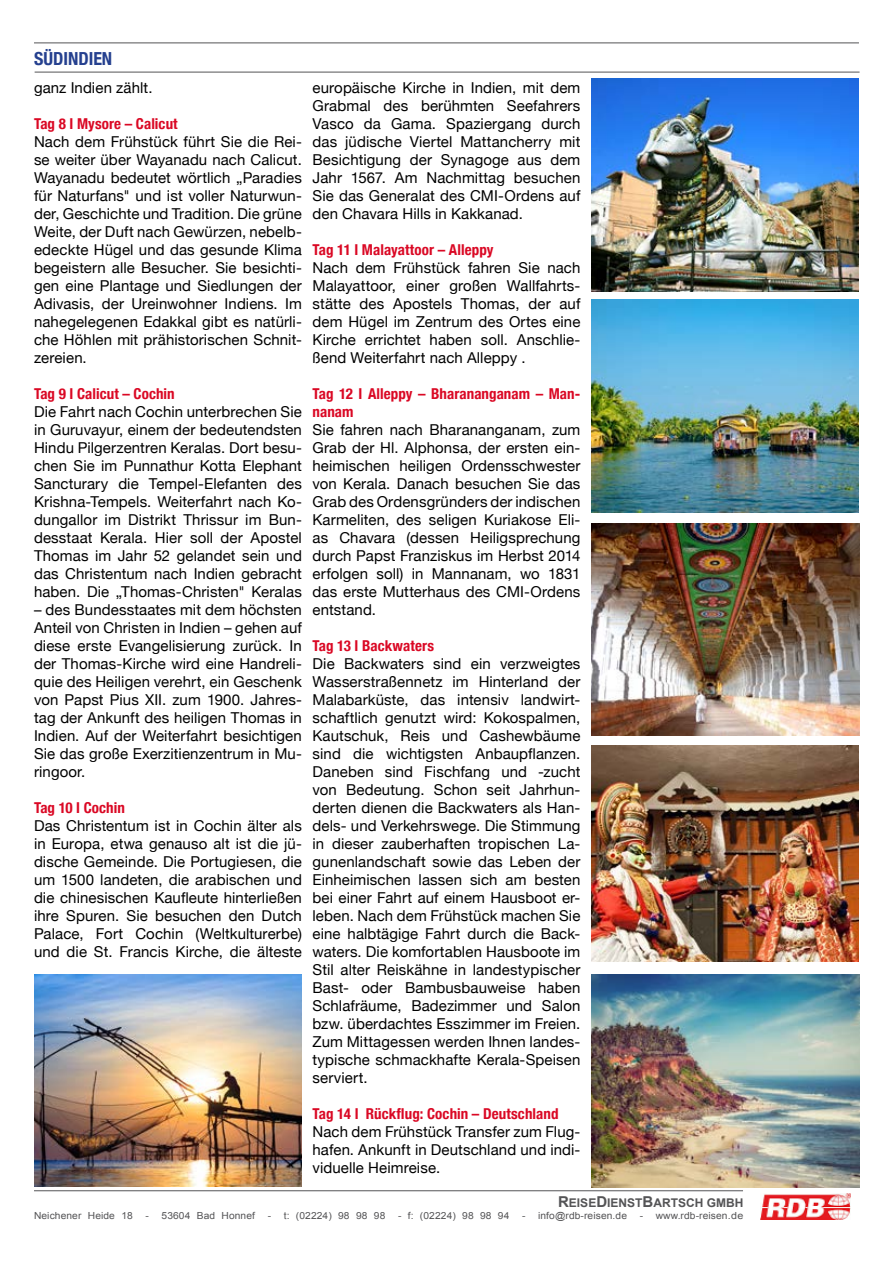
<style>
.page{position:relative;width:893px;height:1263px;background:#fff}
.page>*{position:absolute;margin:0;border:0;box-sizing:border-box;transform-origin:0 0}
.t1{font:700 condensed 18px "Helvetica Neue";color:#25408f}
.t2{font:15px/18px "Helvetica Neue";letter-spacing:.005em;color:#000;text-align:justify}
.t3{font:700 condensed 15px/18px "Helvetica Neue";letter-spacing:.005em;color:#da0824}
.t4{font:700 12px "Arial";color:#545456}
.t5{font:9.75px "Arial";letter-spacing:.01em;color:#545456;scale:1.05 1}
.s1{font-size:15px}
</style>
<div class="page">
<img style="left:761px;top:1193px;width:89px;height:26px">
<hr style="left:34px;top:1190px;width:709px;height:1px;background:#545456">
<hr style="left:34px;top:43px;width:825px;height:1px;background:#545456">
<img style="left:591px;top:79px;width:268px;height:212px">
<img style="left:591px;top:745px;width:268px;height:217px">
<img style="left:591px;top:300px;width:268px;height:212px">
<img style="left:592px;top:523px;width:267px;height:212px">
<img style="left:34px;top:974px;width:268px;height:212px">
<img style="left:592px;top:974px;width:267px;height:213px">
<hr style="left:35px;top:72px;width:824px;height:1px;background:#545456">
<p class="t1" style="left:34px;top:44px;width:80px">SÜDINDIEN</p>
<p class="t2" style="left:34px;top:79px;width:120px">ganz Indien zählt.</p>
<p class="t3" style="left:34px;top:114px;width:145px">Tag 8 I Mysore – Calicut</p>
<p class="t2" style="left:34px;top:133px;width:269px">Nach dem Frühstück führt Sie die Rei&shy;se weiter über Wayanadu nach Calicut.<br>Wayanadu bedeutet wörtlich „Paradies für Naturfans" und ist voller Naturwun&shy;der, Geschichte und Tradition. Die grüne Weite, der Duft nach Gewürzen, nebelb&shy;edeckte Hügel und das gesunde Klima begeistern alle Besucher. Sie besichti&shy;gen eine Plantage und Siedlungen der Adivasis, der Ureinwohner Indiens. Im nahegelegenen Edakkal gibt es natürli&shy;che Höhlen mit prähistorischen Schnit&shy;zereien.</p>
<p class="t3" style="left:34px;top:384px;width:142px">Tag 9 I Calicut – Cochin</p>
<p class="t2" style="left:34px;top:403px;width:269px">Die Fahrt nach Cochin unterbrechen Sie in Guruvayur, einem der bedeutendsten Hindu Pilgerzentren Keralas. Dort besu&shy;chen Sie im Punnathur Kotta Elephant Sancturary die Tempel-Elefanten des Krishna-Tempels. Weiterfahrt nach Ko&shy;dungallor im Distrikt Thrissur im Bun&shy;desstaat Kerala. Hier soll der Apostel Thomas im Jahr 52 gelandet sein und das Christentum nach Indien gebracht haben. Die „Thomas-Christen" Keralas</p>
<p class="t2" style="left:34px;top:601px;width:269px">– des Bundesstaates mit dem höchsten Anteil von Christen in Indien – gehen auf diese erste Evangelisierung zurück. In der Thomas-Kirche wird eine Handreli&shy;quie des Heiligen verehrt, ein Geschenk von Papst Pius XII. zum 1900. Jahres&shy;tag der Ankunft des heiligen Thomas in Indien. Auf der Weiterfahrt besichtigen Sie das große Exerzitienzentrum in Mu&shy;ringoor.</p>
<p class="t3" style="left:34px;top:798px;width:92px">Tag 10 I Cochin</p>
<p class="t2" style="left:34px;top:817px;width:269px">Das Christentum ist in Cochin älter als in Europa, etwa genauso alt ist die jü&shy;dische Gemeinde. Die Portugiesen, die um 1500 landeten, die arabischen und die chinesischen Kaufleute hinterließen ihre Spuren. Sie besuchen den Dutch Palace, Fort Cochin (Weltkulturerbe) und die St. Francis Kirche, die älteste</p>
<p class="t2" style="left:313px;top:79px;width:269px">europäische Kirche in Indien, mit dem Grabmal des berühmten Seefahrers Vasco da Gama. Spaziergang durch das jüdische Viertel Mattancherry mit Besichtigung der Synagoge aus dem Jahr 1567. Am Nachmittag besuchen Sie das Generalat des CMI-Ordens auf den Chavara Hills in Kakkanad.</p>
<p class="t3" style="left:313px;top:240px;width:182px">Tag 11 I Malayattoor – Alleppy</p>
<p class="t2" style="left:313px;top:259px;width:269px">Nach dem Frühstück fahren Sie nach Malayattoor, einer großen Wallfahrts&shy;stätte des Apostels Thomas, der auf dem Hügel im Zentrum des Ortes eine Kirche errichtet haben soll. Anschlie&shy;ßend Weiterfahrt nach Alleppy .</p>
<p class="t3" style="left:313px;top:384px;width:269px">Tag 12 I Alleppy – Bharananganam – Man&shy;nanam</p>
<p class="t2" style="left:313px;top:421px;width:269px">Sie fahren nach Bharananganam, zum Grab der Hl. Alphonsa, der ersten ein&shy;heimischen heiligen Ordensschwester von Kerala. Danach besuchen Sie das Grab des Ordensgründers der indischen Karmeliten, des seligen Kuriakose Eli&shy;as Chavara (dessen Heiligsprechung durch Papst Franziskus im Herbst 2014 erfolgen soll) in Mannanam, wo 1831 das erste Mutterhaus des CMI-Ordens entstand.</p>
<p class="t3" style="left:313px;top:636px;width:123px">Tag 13 I Backwaters</p>
<p class="t2" style="left:313px;top:655px;width:269px">Die Backwaters sind ein verzweigtes Wasserstraßennetz im Hinterland der Malabarküste, das intensiv landwirt&shy;schaftlich genutzt wird: Kokospalmen, Kautschuk, Reis und Cashewbäume sind die wichtigsten Anbaupflanzen.<br>Daneben sind Fischfang und -zucht von Bedeutung. Schon seit Jahrhun&shy;derten dienen die Backwaters als Han&shy;dels- und Verkehrswege. Die Stimmung in dieser zauberhaften tropischen La&shy;gunenlandschaft sowie das Leben der Einheimischen lassen sich am besten bei einer Fahrt auf einem Hausboot er&shy;leben. Nach dem Frühstück machen Sie eine halbtägige Fahrt durch die Back&shy;waters. Die komfortablen Hausboote im Stil alter Reiskähne in landestypischer Bast- oder Bambusbauweise haben Schlafräume, Badezimmer und Salon bzw. überdachtes Esszimmer im Freien.<br>Zum Mittagessen werden Ihnen landes&shy;typische schmackhafte Kerala-Speisen serviert.</p>
<p class="t3" style="left:313px;top:1104px;width:247px">Tag 14 I Rückflug: Cochin – Deutschland</p>
<p class="t2" style="left:313px;top:1123px;width:269px">Nach dem Frühstück Transfer zum Flug&shy;hafen. Ankunft in Deutschland und indi&shy;viduelle Heimreise.</p>
<p class="t4" style="left:558px;top:1195px;width:187px"><span class="s1">R</span>EISE<span class="s1">D</span>IENST<span class="s1">B</span>ARTSCH GMBH</p>
<p class="t5" style="left:34px;top:1209px;width:96px">Neichener Heide 18</p>
<p class="t5" style="left:145px;top:1209px;width:106px">- 53604 Bad Honnef</p>
<p class="t5" style="left:268px;top:1209px;width:114px">- t: (02224) 98 98 98</p>
<p class="t5" style="left:398px;top:1209px;width:108px">- f: (02224) 98 98 94</p>
<p class="t5" style="left:522px;top:1209px;width:101px">- info@rdb-reisen.de</p>
<p class="t5" style="left:640px;top:1209px;width:100px">- www.rdb-reisen.de</p>
</div>
